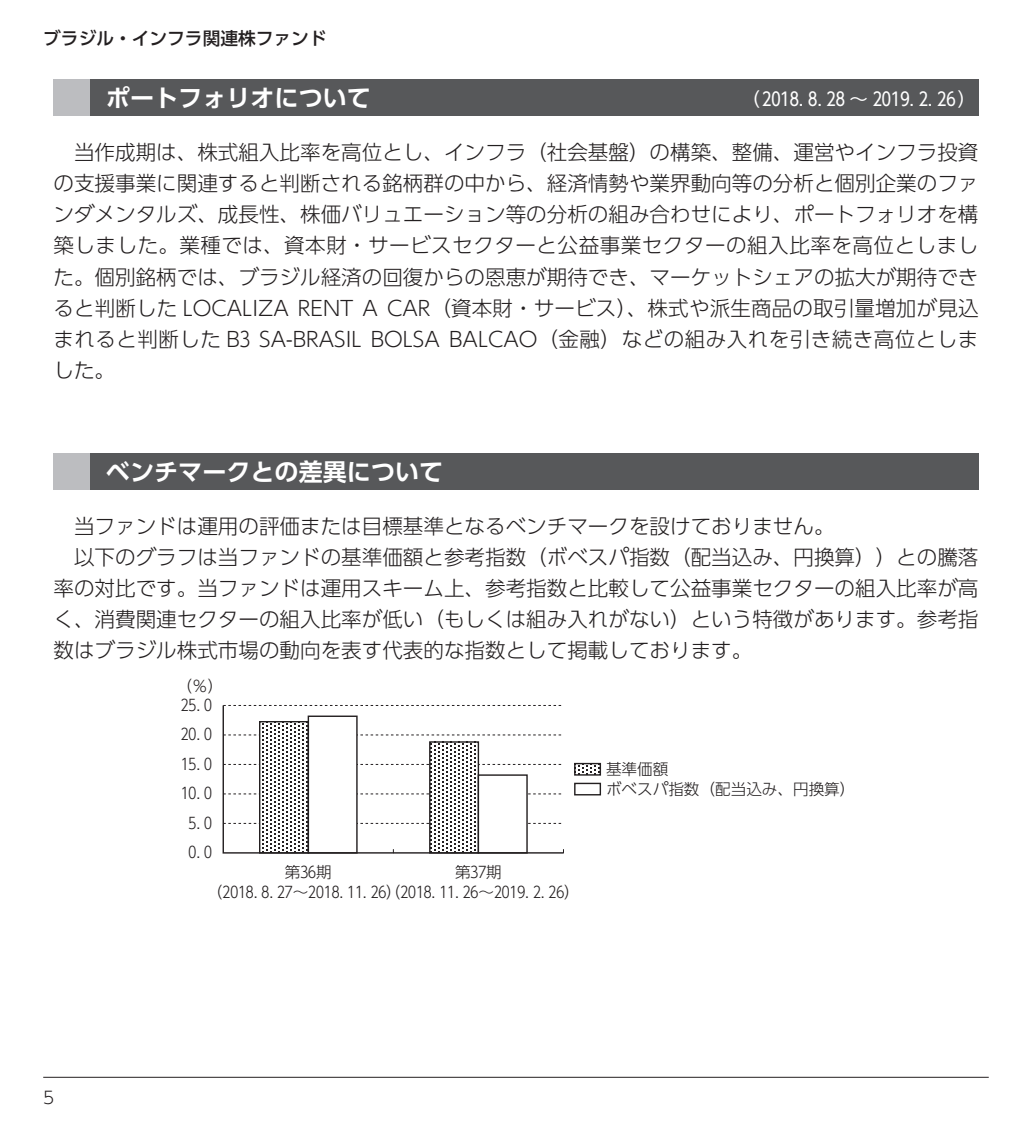
<style>
.page{position:relative;width:1032px;height:1134px;background:#fff}
.page>*{position:absolute;margin:0;border:0;box-sizing:border-box;transform-origin:0 0}
.t1{font:700 24px "UD Shin Go Pro De";color:#fff}
.t2{font:300 20.6px/31.2px "UD Shin Go Pro";color:#231f20;text-align:justify}
.t3{font:18.4px "UD Shin Go Pro";color:#fff}
.t4{font:500 17.8px "UD Shin Go Pro";color:#231f20}
.t5{font:300 17px "UD Shin Go Pro";color:#231f20}
.t6{font:300 15.6px/19.8px "UD Shin Go Pro";color:#231f20;text-align:center}
</style>
<div class="page">
<hr style="left:43px;top:1077px;width:946px;height:1px;background:#231f20">
<svg style="left:222px;top:705px;width:342px;height:149px"></svg>
<svg style="left:578px;top:765px;width:21px;height:9px"></svg>
<div style="left:574px;top:763px;width:27px;height:13px;border:1px solid #231f20"></div>
<div style="left:574px;top:783px;width:27px;height:12px;border:1px solid #231f20"></div>
<div style="left:54px;top:453px;width:924px;height:37px;background:#57585a"></div>
<div style="left:54px;top:453px;width:36px;height:37px;background:#bcbdc0"></div>
<div style="left:54px;top:79px;width:924px;height:37px;background:#57585a"></div>
<div style="left:54px;top:79px;width:36px;height:37px;background:#bcbdc0"></div>
<p class="t4" style="left:43px;top:24px;width:285px">ブラジル・インフラ関連株ファンド</p>
<p class="t1" style="left:106px;top:78px;width:267px">ポートフォリオについて</p>
<p class="t3" style="left:741px;top:84px;width:236px">（ 2018. 8. 28 ～ 2019. 2. 26）</p>
<p class="t2" style="left:54px;top:136px;width:926px;text-indent:21px">当作成期は、株式組入比率を高位とし、インフラ（社会基盤）の構築、整備、運営やインフラ投資の支援事業に関連すると判断される銘柄群の中から、経済情勢や業界動向等の分析と個別企業のファンダメンタルズ、成長性、株価バリュエーション等の分析の組み合わせにより、ポートフォリオを構築しました。業種では、資本財・サービスセクターと公益事業セクターの組入比率を高位としました。個別銘柄では、ブラジル経済の回復からの恩恵が期待でき、マーケットシェアの拡大が期待できると判断した LOCALIZA RENT A CAR（資本財・サービス）、株式や派生商品の取引量増加が見込まれると判断した B3 SA-BRASIL BOLSA BALCAO（金融）などの組み入れを引き続き高位としました。</p>
<p class="t1" style="left:106px;top:452px;width:339px">ベンチマークとの差異について</p>
<p class="t2" style="left:74px;top:509px;width:762px">当ファンドは運用の評価または目標基準となるベンチマークを設けておりません。</p>
<p class="t2" style="left:74px;top:541px;width:906px">以下のグラフは当ファンドの基準価額と参考指数（ボベスパ指数（配当込み、円換算））との騰落</p>
<p class="t2" style="left:54px;top:572px;width:926px">率の対比です。当ファンドは運用スキーム上、参考指数と比較して公益事業セクターの組入比率が高</p>
<p class="t2" style="left:54px;top:603px;width:926px">く、消費関連セクターの組入比率が低い（もしくは組み入れがない）という特徴があります。参考指</p>
<p class="t2" style="left:54px;top:634px;width:700px">数はブラジル株式市場の動向を表す代表的な指数として掲載しております。</p>
<p class="t6" style="left:176px;top:676px;width:48px">（％）</p>
<p class="t6" style="left:181px;top:694px;width:33px">25. 0</p>
<p class="t6" style="left:181px;top:724px;width:33px">20. 0</p>
<p class="t6" style="left:181px;top:753px;width:33px">15. 0</p>
<p class="t6" style="left:181px;top:783px;width:33px">10. 0</p>
<p class="t6" style="left:189px;top:812px;width:25px">5. 0</p>
<p class="t6" style="left:189px;top:842px;width:25px">0. 0</p>
<p class="t6" style="left:207px;top:861px;width:196px">第36期<br>（2018. 8. 27～2018. 11. 26）</p>
<p class="t6" style="left:385px;top:861px;width:196px">第37期<br>（2018. 11. 26～2019. 2. 26）</p>
<p class="t6" style="left:606px;top:758px;width:251px;text-align:left">基準価額<br>ボベスパ指数（配当込み、円換算）</p>
<p class="t5" style="left:43px;top:1083px;width:13px">5</p>
</div>
